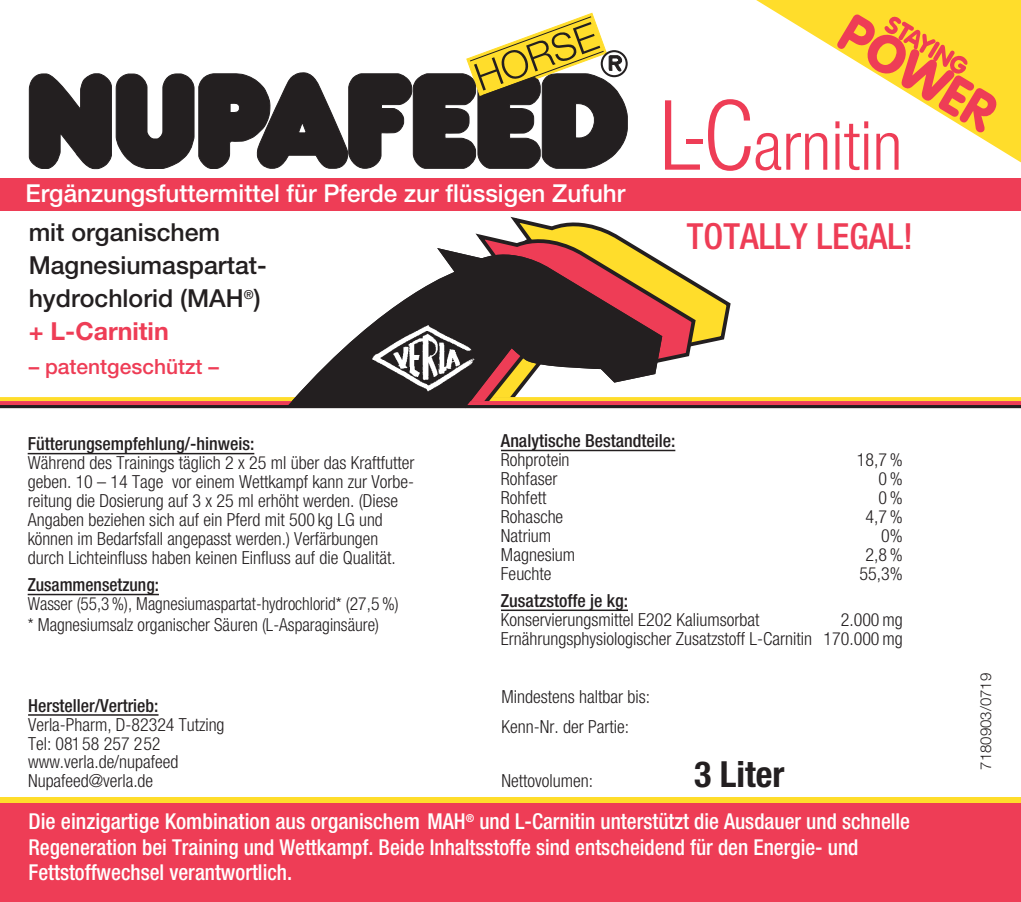
<style>
.page{position:relative;width:1021px;height:902px;background:#fff}
.page>*{position:absolute;margin:0;border:0;box-sizing:border-box;transform-origin:0 0}
.t1{font:300 condensed 67.5px "Helvetica Neue LT Pro";color:#ee3d56}
.t2{font:500 condensed 36px "Helvetica Neue LT Pro";color:#ee3d56}
.t3{font:700 condensed 36px "Helvetica Neue LT Pro";color:#231f20}
.t4{font:500 24.9px/33px "Helvetica Neue LT Pro";color:#231f20}
.t5{font:500 24.6px "Helvetica Neue LT Pro";color:#fff}
.t6{font:500 condensed 21.9px/25.5px "Helvetica Neue LT Pro";color:#fff}
.t7{font:500 21px "Helvetica Neue LT Pro";color:#ee3d56}
.t8{font:300 condensed 18px/18.9px "Helvetica Neue LT Pro";color:#231f20}
.t9{font:500 condensed 18px "Helvetica Neue LT Pro";color:#231f20}
.t10{font:300 condensed 18px/21px "Helvetica Neue LT Pro";color:#231f20;scale:.95 1}
.t11{font:300 15px "Helvetica Neue LT Pro";color:#231f20}
.s1{font-weight:700;color:#ee3d56}
.s2{font-size:97.2px}
.s3{font-size:76.5px}
</style>
<div class="page">
<div style="left:0;top:800px;width:1020px;height:101px;background:#ee3d56"></div>
<div style="left:0;top:797px;width:1020px;height:5px;background:#ffdd2b"></div>
<svg style="left:29px;top:12px;width:598px;height:158px"></svg>
<svg style="left:510px;top:216px;width:221px;height:129px"></svg>
<svg style="left:0;top:397px;width:1020px;height:4px;background:#ffdd2e"></svg>
<hr style="left:0;top:404px;width:1020px;height:4px;background:#231f20">
<svg style="left:475px;top:230px;width:222px;height:171px"></svg>
<hr style="left:0;top:401px;width:1020px;height:4px;background:#ee3d56">
<svg style="left:284px;top:243px;width:382px;height:166px"></svg>
<svg style="left:756px;top:0;width:264px;height:162px"></svg>
<svg style="left:836px;top:14px;width:162px;height:119px"></svg>
<div style="left:0;top:178px;width:1020px;height:33px;background:#ee3d56"></div>
<hr style="left:28px;top:714px;width:130px;height:1px;background:#231f20">
<hr style="left:28px;top:453px;width:226px;height:1px;background:#231f20">
<hr style="left:28px;top:593px;width:131px;height:2px;background:#231f20">
<hr style="left:501px;top:449px;width:174px;height:2px;background:#231f20">
<hr style="left:501px;top:609px;width:127px;height:2px;background:#231f20">
<img style="left:361px;top:318px;width:122px;height:85px">
<h3 class="t5" style="left:26px;top:178px;width:601px">Ergänzungsfuttermittel für Pferde zur flüssigen Zufuhr</h3>
<h3 class="t4" style="left:29px;top:215px;width:239px">mit organischem<br>Magnesiumaspartat&shy;hydrochlorid (MAH<sup>®</sup>) <span class="s1">+ L-Carnitin</span></h3>
<p class="t7" style="left:29px;top:353px;width:192px">– patentgeschützt –</p>
<h1 class="t1" style="left:659px;top:107px;width:244px"><span class="s2">L</span><span class="s3">-</span><span class="s2">C</span>arnitin</h1>
<h2 class="t2" style="left:687px;top:215px;width:228px">TOTALLY LEGAL!</h2>
<p class="t9" style="left:28px;top:433px;width:228px">Fütterungsempfehlung/-hinweis:</p>
<p class="t8" style="left:28px;top:453px;width:388px">Während des Trainings täglich 2 x 25 ml über das Kraftfutter geben. 10 – 14 Tage vor einem Wettkampf kann zur Vorbe&shy;reitung die Dosierung auf 3 x 25 ml erhöht werden. (Diese Angaben beziehen sich auf ein Pferd mit 500 kg LG und können im Bedarfsfall angepasst werden.) Verfärbungen durch Lichteinfluss haben keinen Einfluss auf die Qualität.</p>
<p class="t9" style="left:28px;top:574px;width:133px">Zusammensetzung:</p>
<p class="t10" style="left:28px;top:593px;width:392px">Wasser (55,3 %), Magnesiumaspartat-hydrochlorid* (27,5 %) * Magnesiumsalz organischer Säuren (L-Asparaginsäure)</p>
<p class="t9" style="left:28px;top:694px;width:132px">Hersteller/Vertrieb:</p>
<p class="t8" style="left:28px;top:714px;width:198px">Verla-Pharm, D-82324 Tutzing<br>Tel: 08158 257 252 www.verla.de/nupafeed<br>Nupafeed@verla.de</p>
<p class="t9" style="left:501px;top:430px;width:176px">Analytische Bestandteile:</p>
<p class="t8" style="left:501px;top:450px;width:70px">Rohprotein</p>
<p class="t8" style="left:856px;top:450px;width:47px">18,7 %</p>
<p class="t8" style="left:501px;top:469px;width:58px">Rohfaser</p>
<p class="t8" style="left:878px;top:469px;width:26px">0%</p>
<p class="t8" style="left:501px;top:488px;width:47px">Rohfett</p>
<p class="t8" style="left:878px;top:488px;width:26px">0%</p>
<p class="t8" style="left:501px;top:507px;width:64px">Rohasche</p>
<p class="t8" style="left:865px;top:507px;width:39px">4,7 %</p>
<p class="t8" style="left:501px;top:526px;width:52px">Natrium</p>
<p class="t8" style="left:881px;top:526px;width:23px">0%</p>
<p class="t8" style="left:501px;top:544px;width:76px">Magnesium</p>
<p class="t8" style="left:865px;top:544px;width:39px">2,8 %</p>
<p class="t8" style="left:501px;top:563px;width:52px">Feuchte</p>
<p class="t8" style="left:859px;top:563px;width:45px">55,3%</p>
<p class="t9" style="left:501px;top:589px;width:128px">Zusatzstoffe je kg:</p>
<p class="t8" style="left:501px;top:610px;width:260px">Konservierungsmittel E202 Kaliumsorbat</p>
<p class="t8" style="left:501px;top:610px;width:403px;text-align:right">2.000 mg<br>Ernährungsphysiologischer Zusatzstoff L-Carnitin 170.000 mg</p>
<p class="t8" style="left:501px;top:681px;width:150px;line-height:30.3px">Mindestens haltbar bis:<br>Kenn-Nr. der Partie:</p>
<p class="t8" style="left:501px;top:771px;width:93px">Nettovolumen:</p>
<h2 class="t3" style="left:694px;top:752px;width:92px">3 Liter</h2>
<p class="t6" style="left:29px;top:808px;width:883px">Die einzigartige Kombination aus organischem MAH<sup>®</sup> und L-Carnitin unterstützt die Ausdauer und schnelle<br>Regeneration bei Training und Wettkampf. Beide Inhaltsstoffe sind entscheidend für den Energie- und<br>Fettstoffwechsel verantwortlich.</p>
<p class="t11" style="left:976px;top:769px;width:98px;rotate:-90deg">7180903/0719</p>
</div>
